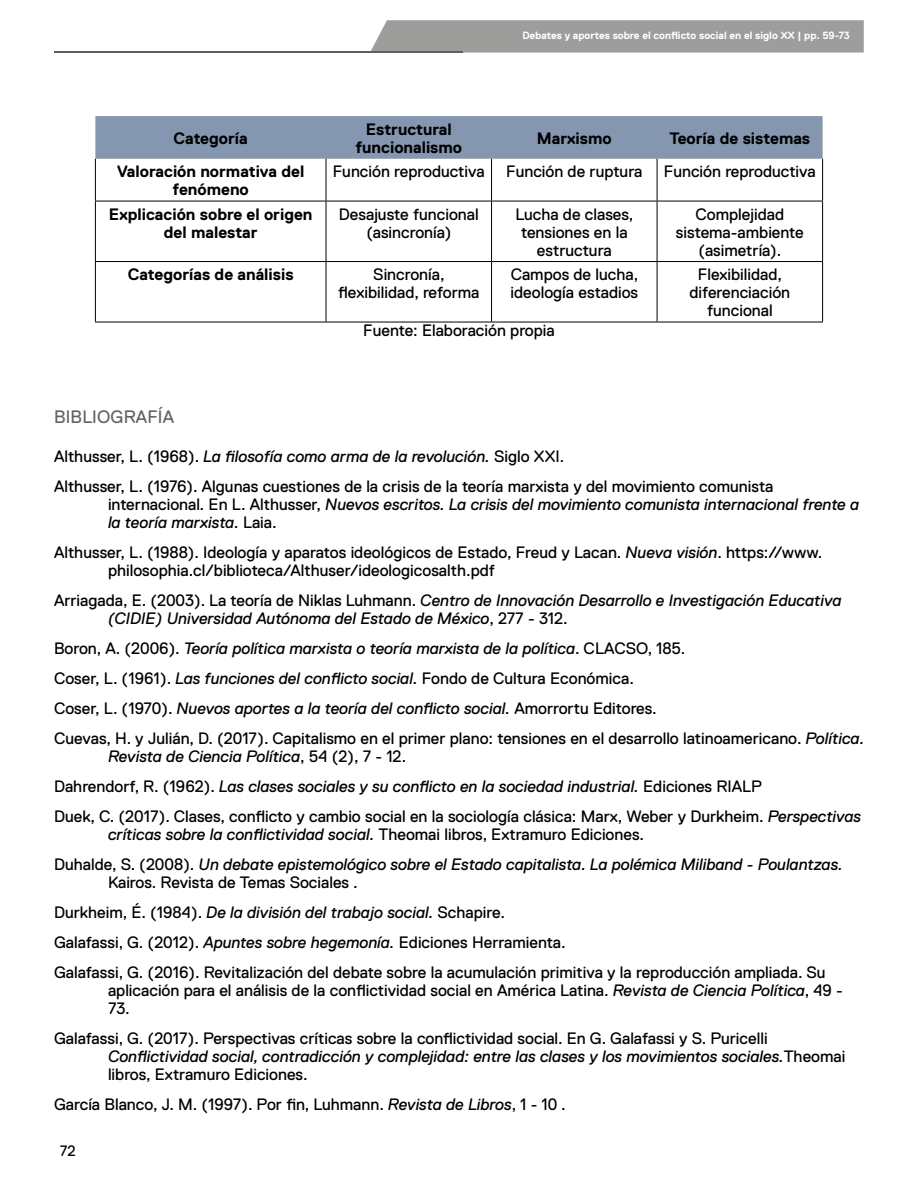
<style>
.page{position:relative;width:918px;height:1188px;background:#fff}
.page>*{position:absolute;margin:0;border:0;box-sizing:border-box;transform-origin:0 0}
.t1{font:18px "Replica Pro";letter-spacing:.01em;color:#646363}
.t2{font:16.5px/17.9px "Replica Pro";color:#000}
.t3{font:italic 16.5px/18px "Replica Pro";color:#000}
.t4{font:700 16.5px/17.9px "Replica Pro";color:#000;text-align:center}
.t5{font:15px "Replica Pro";color:#000}
.t6{font:700 10.5px "Replica Pro";color:#fff}
.s1{font-style:italic}
.s2{font-style:normal}
</style>
<div class="page">
<svg style="left:371px;top:20px;width:493px;height:33px;background:#a0a09f"></svg>
<hr style="left:54px;top:51px;width:408px;height:2px;background:#615e5e">
<div style="left:95px;top:116px;width:728px;height:43px;background:#8496b0"></div>
<hr style="left:95px;top:159px;width:1px;height:42px;background:#000">
<hr style="left:326px;top:159px;width:1px;height:42px;background:#000">
<hr style="left:491px;top:159px;width:1px;height:42px;background:#000">
<hr style="left:657px;top:159px;width:1px;height:42px;background:#000">
<hr style="left:822px;top:159px;width:1px;height:42px;background:#000">
<hr style="left:95px;top:201px;width:231px;height:1px;background:#000">
<hr style="left:95px;top:201px;width:1px;height:60px;background:#000">
<hr style="left:326px;top:201px;width:166px;height:1px;background:#000">
<hr style="left:326px;top:201px;width:1px;height:60px;background:#000">
<hr style="left:492px;top:201px;width:165px;height:1px;background:#000">
<hr style="left:491px;top:201px;width:1px;height:60px;background:#000">
<hr style="left:657px;top:201px;width:166px;height:1px;background:#000">
<hr style="left:657px;top:201px;width:1px;height:60px;background:#000">
<hr style="left:822px;top:201px;width:1px;height:60px;background:#000">
<hr style="left:95px;top:261px;width:231px;height:1px;background:#000">
<hr style="left:95px;top:262px;width:1px;height:60px;background:#000">
<hr style="left:326px;top:261px;width:166px;height:1px;background:#000">
<hr style="left:326px;top:262px;width:1px;height:60px;background:#000">
<hr style="left:492px;top:261px;width:165px;height:1px;background:#000">
<hr style="left:491px;top:262px;width:1px;height:60px;background:#000">
<hr style="left:657px;top:261px;width:166px;height:1px;background:#000">
<hr style="left:657px;top:262px;width:1px;height:60px;background:#000">
<hr style="left:822px;top:262px;width:1px;height:60px;background:#000">
<hr style="left:95px;top:322px;width:231px;height:1px;background:#000">
<hr style="left:326px;top:322px;width:166px;height:1px;background:#000">
<hr style="left:492px;top:322px;width:165px;height:1px;background:#000">
<hr style="left:657px;top:322px;width:166px;height:1px;background:#000">
<p class="t6" style="left:522px;top:29px;width:329px">Debates y aportes sobre el conflicto social en el siglo XX | pp. 59-73</p>
<p class="t4" style="left:174px;top:129px;width:76px">Categoría</p>
<p class="t4" style="left:355px;top:120px;width:108px">Estructural funcionalismo</p>
<p class="t4" style="left:537px;top:129px;width:76px">Marxismo</p>
<p class="t4" style="left:669px;top:129px;width:142px">Teoría de sistemas</p>
<p class="t4" style="left:117px;top:163px;width:189px">Valoración normativa del fenómeno</p>
<p class="t2" style="left:333px;top:163px;width:153px">Función reproductiva</p>
<p class="t2" style="left:506px;top:163px;width:138px">Función de ruptura</p>
<p class="t2" style="left:664px;top:163px;width:153px">Función reproductiva</p>
<p class="t4" style="left:109px;top:205px;width:205px">Explicación sobre el origen del malestar</p>
<p class="t2" style="left:339px;top:205px;width:141px;text-align:center">Desajuste funcional (asincronía)</p>
<p class="t2" style="left:515px;top:205px;width:120px;text-align:center">Lucha de clases, tensiones en la estructura</p>
<p class="t2" style="left:676px;top:205px;width:129px;text-align:center">Complejidad sistema-ambiente (asimetría).</p>
<p class="t4" style="left:128px;top:266px;width:167px">Categorías de análisis</p>
<p class="t2" style="left:338px;top:266px;width:143px;text-align:center">Sincronía, flexibilidad, reforma</p>
<p class="t2" style="left:511px;top:266px;width:129px">Campos de lucha, ideología estadios</p>
<p class="t2" style="left:690px;top:266px;width:102px;text-align:center">Flexibilidad, diferenciación funcional</p>
<p class="t2" style="left:363px;top:322px;width:193px">Fuente: Elaboración propia</p>
<p class="t1" style="left:54px;top:406px;width:122px">BIBLIOGRAFÍA</p>
<p class="t2" style="left:54px;top:442px;width:721px;line-height:30px">Althusser, L. (1968). <span class="s1">La filosofía como arma de la revolución.</span> Siglo XXI.<br>Althusser, L. (1976). Algunas cuestiones de la crisis de la teoría marxista y del movimiento comunista</p>
<p class="t3" style="left:108px;top:496px;width:753px"><span class="s2">internacional</span>. <span class="s2">En L. Althusser,</span> Nuevos escritos. La crisis del movimiento comunista internacional frente a la teoría marxista. <span class="s2">Laia.</span></p>
<p class="t2" style="left:108px;top:544px;width:716px;text-indent:-54px">Althusser, L. (1988). Ideología y aparatos ideológicos de Estado, Freud y Lacan. <span class="s1">Nueva visión</span>. https://www. philosophia.cl/biblioteca/Althuser/ideologicosalth.pdf</p>
<p class="t3" style="left:108px;top:592px;width:735px;text-indent:-54px"><span class="s2">Arriagada, E. (2003). La teoría de Niklas Luhmann.</span> Centro de Innovación Desarrollo e Investigación Educativa (CIDIE) Universidad Autónoma del Estado de México<span class="s2">, 277 - 312.</span></p>
<p class="t2" style="left:54px;top:634px;width:812px;line-height:30px">Boron, A. (2006). <span class="s1">Teoría política marxista o teoría marxista de la política</span>. CLACSO, 185.<br>Coser, L. (1961). <span class="s1">Las funciones del conflicto social.</span> Fondo de Cultura Económica.<br>Coser, L. (1970). <span class="s1">Nuevos aportes a la teoría del conflicto social.</span> Amorrortu Editores.<br>Cuevas, H. y Julián, D. (2017). Capitalismo en el primer plano: tensiones en el desarrollo latinoamericano. <span class="s1">Política.</span></p>
<p class="t2" style="left:54px;top:742px;width:809px;line-height:30px;text-indent:54px"><span class="s1">Revista de Ciencia Política</span>, 54 (2), 7 - 12.<br>Dahrendorf, R. (1962). <span class="s1">Las clases sociales y su conflicto en la sociedad industrial.</span> Ediciones RIALP<br>Duek, C. (2017). Clases, conflicto y cambio social en la sociología clásica: Marx, Weber y Durkheim. <span class="s1">Perspectivas</span></p>
<p class="t3" style="left:54px;top:820px;width:790px;line-height:30px;text-indent:54px">críticas sobre la conflictividad social. <span class="s2">Theomai libros, Extramuro Ediciones.<br>Duhalde, S. (2008).</span> Un debate epistemológico sobre el Estado capitalista. La polémica Miliband - Poulantzas.</p>
<p class="t2" style="left:54px;top:868px;width:773px;line-height:30px;text-indent:54px">Kairos. Revista de Temas Sociales .<br>Durkheim, É. (1984). <span class="s1">De la división del trabajo social.</span> Schapire.<br>Galafassi, G. (2012). <span class="s1">Apuntes sobre hegemonía.</span> Ediciones Herramienta.<br>Galafassi, G. (2016). Revitalización del debate sobre la acumulación primitiva y la reproducción ampliada. Su</p>
<p class="t2" style="left:108px;top:982px;width:736px">aplicación para el análisis de la conflictividad social en América Latina. <span class="s1">Revista de Ciencia Política</span>, 49 -<br>73.</p>
<p class="t2" style="left:108px;top:1030px;width:739px;text-indent:-54px">Galafassi, G. (2017). Perspectivas críticas sobre la conflictividad social. En G. Galafassi y S. Puricelli<br><span class="s1">Conflictividad social, contradicción y complejidad: entre las clases y los movimientos sociales.</span>Theomai libros, Extramuro Ediciones.</p>
<p class="t2" style="left:54px;top:1096px;width:513px">García Blanco, J. M. (1997). Por fin, Luhmann. <span class="s1">Revista de Libros</span>, 1 - 10 .</p>
<p class="t5" style="left:60px;top:1143px;width:17px">72</p>
</div>
